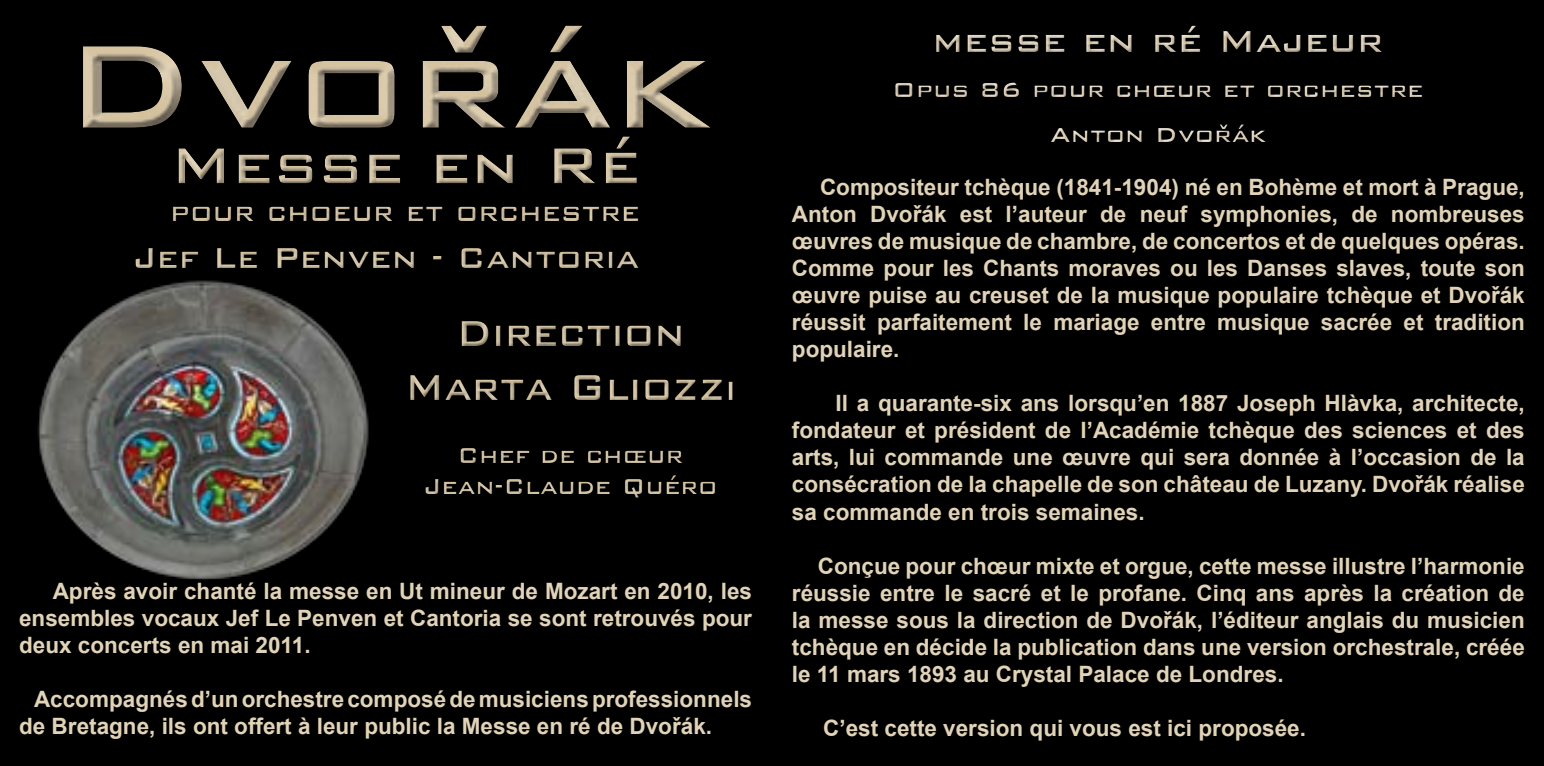
<style>
.page{position:relative;width:1544px;height:766px;background:#fff}
.page>*{position:absolute;margin:0;border:0;box-sizing:border-box;transform-origin:0 0}
.t1{font:500 157.5px "Bank Gothic";color:#e1d3b7}
.t2{font:500 67.5px "Bank Gothic";color:#e1d3b7}
.t3{font:500 48.15px/54px "Bank Gothic";color:#e1d3b7;text-align:center;scale:.89 1}
.t4{font:500 40.5px "Bank Gothic";color:#e1d3b7}
.t5{font:500 38.48px "Bank Gothic";color:#e1d3b7;scale:.93 1}
.t6{font:500 33.75px "Bank Gothic";color:#e1d3b7;scale:.93 1}
.t7{font:500 28.8px/31.5px "Bank Gothic";color:#e1d3b7;text-align:center;scale:.93 1}
.t8{font:500 27px/45px "Bank Gothic";color:#e1d3b7;text-align:center}
.t9{font:700 22.5px/27px "Arial";color:#e1d3b7;text-align:justify}
.s1{font-size:72.23px}
.s2{font-size:43.43px}
</style>
<div class="page">
<div style="left:0;top:0;width:1543px;height:765px;background:#000"></div>
<div style="left:65px;top:8px;width:664px;height:127px;background:#000"></div>
<div style="left:65px;top:14px;width:664px;height:132px;background:#231f20;opacity:.75"></div>
<div style="left:877px;top:7px;width:563px;height:143px;background:#000"></div>
<div style="left:877px;top:14px;width:563px;height:146px;background:#231f20;opacity:.75"></div>
<div style="left:118px;top:230px;width:539px;height:43px;background:#000"></div>
<div style="left:118px;top:239px;width:539px;height:47px;background:#231f20;opacity:.75"></div>
<div style="left:391px;top:302px;width:360px;height:199px;background:#000"></div>
<div style="left:391px;top:314px;width:360px;height:202px;background:#231f20;opacity:.75"></div>
<img style="left:31px;top:273px;width:345px;height:309px">
<div style="left:155px;top:118px;width:501px;height:110px;background:#e1d3b7;opacity:.75"></div>
<div style="left:155px;top:125px;width:501px;height:110px;background:#231f20;opacity:.75"></div>
<h1 class="t1" style="left:62px;top:-36px;width:649px">Dvořák</h1>
<h2 class="t2" style="left:170px;top:113px;width:472px">Messe en R<span class="s1">é</span></h2>
<h3 class="t6" style="left:170px;top:186px;width:507px">pour choeur et orchestre</h3>
<h3 class="t5" style="left:133px;top:228px;width:546px">Jef Le Penven - Cantoria</h3>
<h3 class="t3" style="left:405px;top:301px;width:374px">Direction<br>Marta Gliozz<span class="s2">i</span></h3>
<p class="t7" style="left:423px;top:436px;width:317px">Chef de chœur<br>Jean-Claude Quéro</p>
<p class="t9" style="left:19px;top:578px;width:734px;text-indent:34px">Après avoir chanté la messe en Ut mineur de Mozart en 2010, les ensembles vocaux Jef Le Penven et Cantoria se sont retrouvés pour deux concerts en mai 2011.</p>
<p class="t9" style="left:19px;top:686px;width:734px;text-indent:15px">Accompagnés d’un orchestre composé de musiciens professionnels de Bretagne, ils ont offert à leur public la Messe en ré de Dvořák.</p>
<h3 class="t4" style="left:932px;top:10px;width:452px">messe en ré Majeur</h3>
<p class="t8" style="left:892px;top:65px;width:533px">Opus 86 pour chœur et orchestre<br>Anton Dvořák</p>
<p class="t9" style="left:792px;top:174px;width:734px;text-indent:28px">Compositeur tchèque (1841-1904) né en Bohème et mort à Prague, Anton Dvořák est l’auteur de neuf symphonies, de nombreuses œuvres de musique de chambre, de concertos et de quelques opéras.<br>Comme pour les Chants moraves ou les Danses slaves, toute son œuvre puise au creuset de la musique populaire tchèque et Dvořák réussit parfaitement le mariage entre musique sacrée et tradition populaire.</p>
<p class="t9" style="left:792px;top:390px;width:734px;text-indent:44px">Il a quarante-six ans lorsqu’en 1887 Joseph Hlàvka, architecte, fondateur et président de l’Académie tchèque des sciences et des arts, lui commande une œuvre qui sera donnée à l’occasion de la consécration de la chapelle de son château de Luzany. Dvořák réalise sa commande en trois semaines.</p>
<p class="t9" style="left:792px;top:552px;width:734px;text-indent:26px">Conçue pour chœur mixte et orgue, cette messe illustre l’harmonie réussie entre le sacré et le profane. Cinq ans après la création de la messe sous la direction de Dvořák, l’éditeur anglais du musicien tchèque en décide la publication dans une version orchestrale, créée le 11 mars 1893 au Crystal Palace de Londres.</p>
<p class="t9" style="left:823px;top:714px;width:484px">C’est cette version qui vous est ici proposée.</p>
</div>
